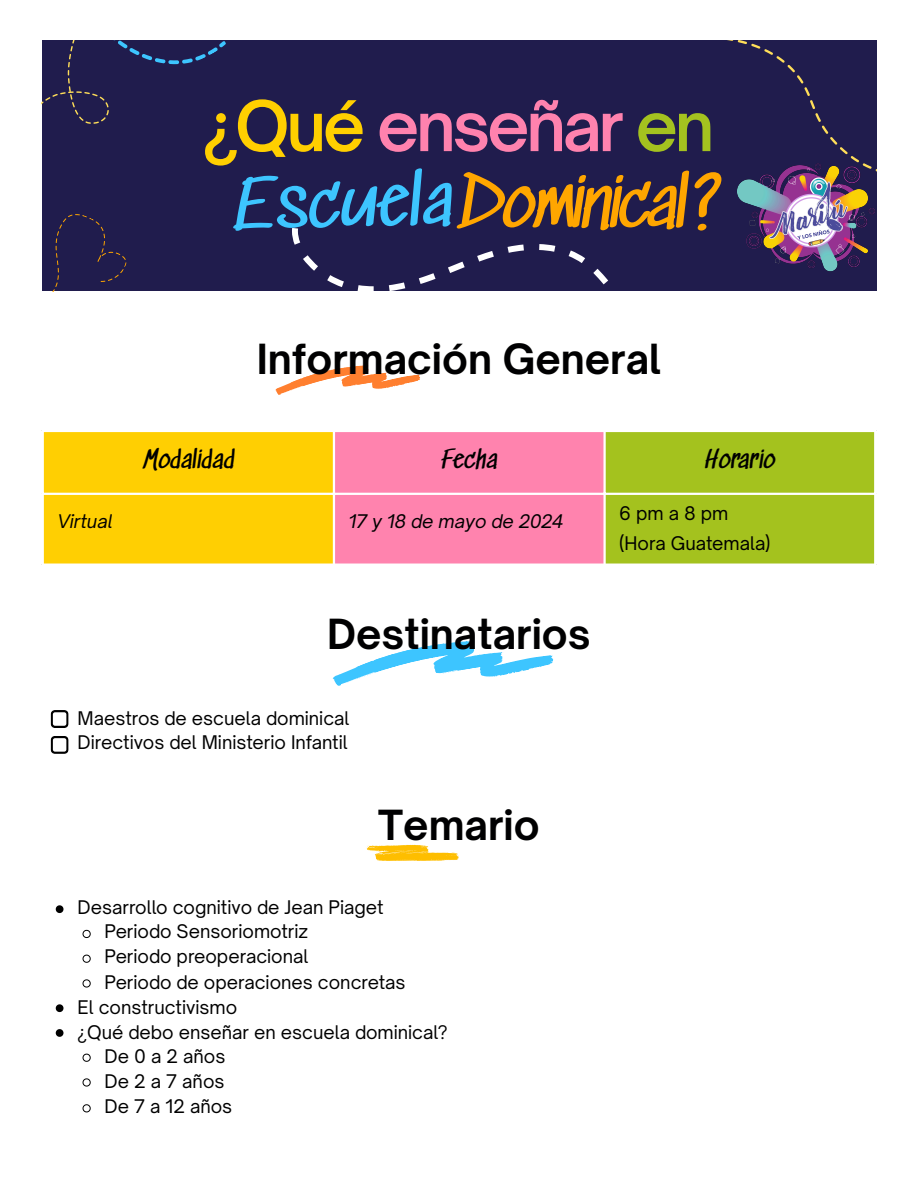
<style>
.page{position:relative;width:918px;height:1186px;background:#fff}
.page>*{position:absolute;margin:0;border:0;box-sizing:border-box;transform-origin:0 0}
.t1{font:600 66.75px "Open Sauce One";letter-spacing:-.05em;color:#ff82ae}
.t2{font:66.75px "Sedgwick Ave";letter-spacing:-.05em;color:#ffa600}
.t3{font:66.75px "Sedgwick Ave";color:#3dc5ff}
.t4{font:700 39.75px "Open Sauce One";color:#000001}
.t5{font:24px "Sedgwick Ave";color:#000}
.t6{font:18px "Open Sauce One";color:#000}
.t7{font:italic 18px "Open Sauce One";letter-spacing:-.02em;color:#000}
.t8{font:italic 18px "Open Sauce One";color:#000}
.t9{font:18px "Open Sauce One";letter-spacing:.28em;color:#000}
.s1{color:#ffcf00}
.s2{color:#a4c21f}
</style>
<div class="page">
<div style="left:42px;top:40px;width:834px;height:251px;background:#201c4d"></div>
<svg style="left:727px;top:40px;width:106px;height:98px"></svg>
<svg style="left:292px;top:228px;width:316px;height:63px"></svg>
<svg style="left:42px;top:40px;width:184px;height:84px"></svg>
<svg style="left:53px;top:214px;width:74px;height:77px"></svg>
<img style="left:737px;top:138px;width:139px;height:134px">
<svg style="left:275px;top:365px;width:145px;height:30px"></svg>
<svg style="left:44px;top:432px;width:830px;height:131px;background:#e1b243"></svg>
<hr style="left:333px;top:432px;width:2px;height:131px;background:#fff">
<hr style="left:603px;top:432px;width:3px;height:131px;background:#fff">
<hr style="left:42px;top:493px;width:834px;height:2px;background:#fff">
<svg style="left:332px;top:641px;width:222px;height:45px"></svg>
<svg style="left:51px;top:710px;width:18px;height:18px"></svg>
<svg style="left:51px;top:736px;width:18px;height:18px"></svg>
<svg style="left:366px;top:845px;width:93px;height:15px"></svg>
<svg style="left:56px;top:905px;width:7px;height:8px"></svg>
<svg style="left:82px;top:929px;width:9px;height:9px"></svg>
<svg style="left:82px;top:954px;width:9px;height:9px"></svg>
<svg style="left:82px;top:979px;width:9px;height:9px"></svg>
<svg style="left:56px;top:1004px;width:7px;height:8px"></svg>
<svg style="left:56px;top:1029px;width:7px;height:8px"></svg>
<svg style="left:82px;top:1053px;width:9px;height:9px"></svg>
<svg style="left:82px;top:1078px;width:9px;height:9px"></svg>
<svg style="left:82px;top:1104px;width:9px;height:8px"></svg>
<p class="t1" style="left:204px;top:84px;width:512px"><span class="s1">¿Qué</span> enseñar <span class="s2">en</span></p>
<p class="t3" style="left:232px;top:171px;width:222px;rotate:-2deg">Escuela</p>
<p class="t2" style="left:459px;top:167px;width:268px">Dominical?</p>
<p class="t4" style="left:257px;top:334px;width:406px">Información General</p>
<p class="t5" style="left:142px;top:447px;width:94px">Modalidad</p>
<p class="t5" style="left:441px;top:447px;width:58px">Fecha</p>
<p class="t5" style="left:705px;top:447px;width:72px">Horario</p>
<p class="t8" style="left:57px;top:509px;width:57px">Virtual</p>
<p class="t7" style="left:349px;top:509px;width:217px">17 y 18 de mayo de 2024</p>
<p class="t9" style="left:619px;top:502px;width:111px">6pma8pm</p>
<p class="t6" style="left:619px;top:532px;width:153px">(Hora Guatemala)</p>
<p class="t4" style="left:327px;top:609px;width:265px">Destinatarios</p>
<p class="t6" style="left:78px;top:707px;width:273px">Maestros de escuela dominical</p>
<p class="t6" style="left:78px;top:731px;width:272px">Directivos del Ministerio Infantil</p>
<p class="t4" style="left:378px;top:800px;width:163px">Temario</p>
<p class="t6" style="left:78px;top:896px;width:307px">Desarrollo cognitivo de Jean Piaget</p>
<p class="t6" style="left:105px;top:920px;width:205px">Periodo Sensoriomotriz</p>
<p class="t6" style="left:105px;top:945px;width:205px">Periodo preoperacional</p>
<p class="t6" style="left:105px;top:971px;width:302px">Periodo de operaciones concretas</p>
<p class="t6" style="left:78px;top:996px;width:161px">El constructivismo</p>
<p class="t6" style="left:78px;top:1020px;width:371px">¿Qué debo enseñar en escuela dominical?</p>
<p class="t6" style="left:105px;top:1045px;width:122px">De 0 a 2 años</p>
<p class="t6" style="left:105px;top:1070px;width:121px">De 2 a 7 años</p>
<p class="t6" style="left:105px;top:1095px;width:129px">De 7 a 12 años</p>
</div>
